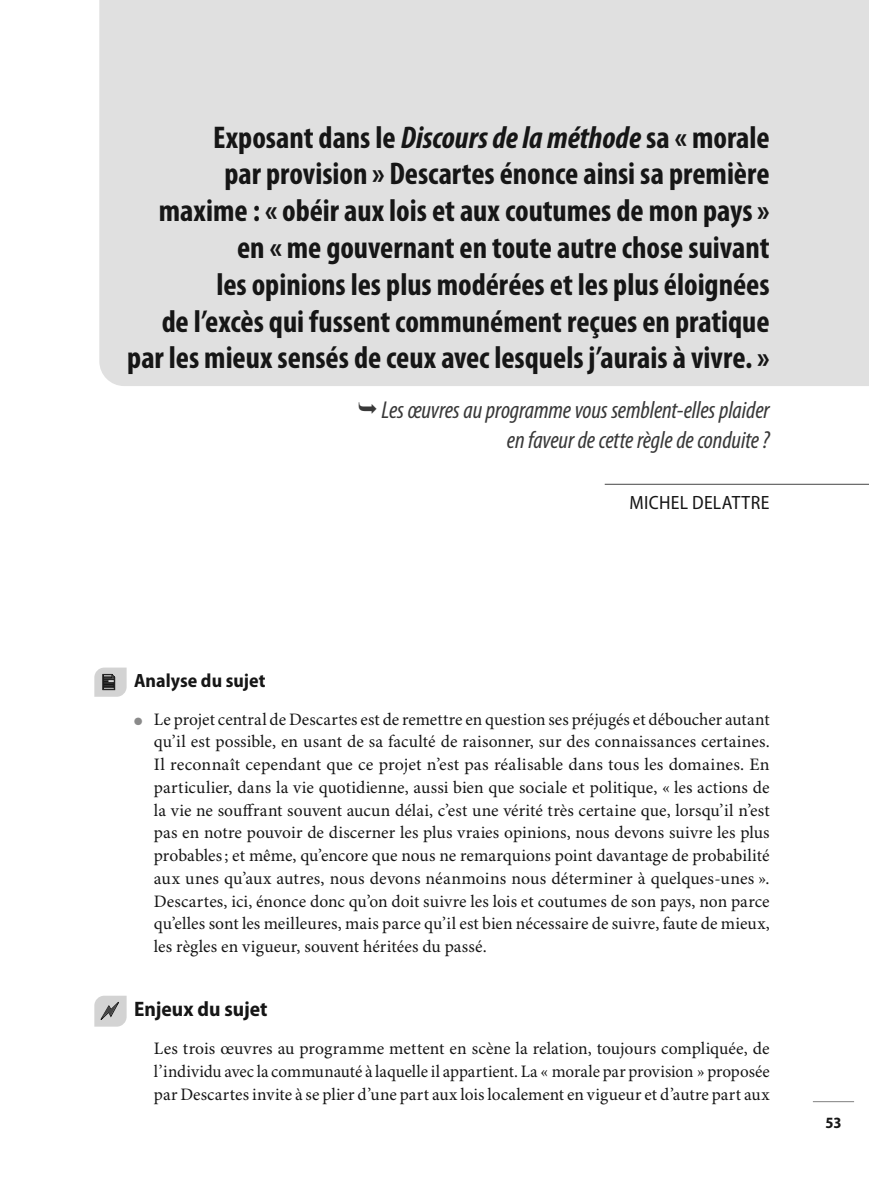
<style>
.page{position:relative;width:869px;height:1191px;background:#fff}
.page>*{position:absolute;margin:0;border:0;box-sizing:border-box;transform-origin:0 0}
.t1{font:700 condensed 31.5px/36.8px "Myriad Pro";color:#161616;text-align:right}
.t2{font:italic condensed 24.5px/29.8px "Myriad Pro";letter-spacing:-.005em;color:#393939;text-align:right}
.t3{font:700 semi-condensed 21px "Myriad Pro";color:#161616}
.t4{font:semi-condensed 19.25px "Myriad Pro";letter-spacing:.02em;color:#161616}
.t5{font:700 semi-condensed 19.25px "Myriad Pro";letter-spacing:.005em;color:#161616}
.t6{font:17.5px/22.8px "Minion Pro";letter-spacing:.005em;color:#161616}
.t7{font:700 semi-condensed 15.75px "Myriad Pro";color:#161616}
.s1{font-style:italic}
.s2{color:#8a8a8a}
</style>
<div class="page">
<hr style="left:812px;top:1101px;width:41px;height:1px;background:#808080">
<div style="left:99px;top:0;width:769px;height:386px;background:#e0e0e0"></div>
<hr style="left:604px;top:484px;width:264px;height:1px;background:#444">
<svg style="left:94px;top:667px;width:32px;height:30px"></svg>
<svg style="left:94px;top:995px;width:32px;height:31px"></svg>
<p class="t1" style="left:127px;top:118px;width:643px">Exposant dans le <span class="s1">Discours de la méthode</span> sa « morale<br>par provision » Descartes énonce ainsi sa première<br>maxime : « obéir aux lois et aux coutumes de mon pays » en « me gouvernant en toute autre chose suivant<br>les opinions les plus modérées et les plus éloignées<br>de l’excès qui fussent communément reçues en pratique par les mieux sensés de ceux avec lesquels j’aurais à vivre. »</p>
<h2 class="t2" style="left:381px;top:394px;width:389px">Les œuvres au programme vous semblent-elles plaider en faveur de cette règle de conduite?</h2>
<p class="t4" style="left:629px;top:492px;width:141px">MICHEL DELATTRE</p>
<p class="t5" style="left:134px;top:670px;width:133px">Analyse du sujet</p>
<p class="t6" style="left:154px;top:708px;width:617px;text-indent:-20px"><span class="s2">●</span> Le projet central de Descartes est de remettre en question ses préjugés et déboucher autant qu’il est possible, en usant de sa faculté de raisonner, sur des connaissances certaines.<br>Il reconnaît cependant que ce projet n’est pas réalisable dans tous les domaines. En particulier, dans la vie quotidienne, aussi bien que sociale et politique, « les actions de la vie ne souffrant souvent aucun délai, c’est une vérité très certaine que, lorsqu’il n’est pas en notre pouvoir de discerner les plus vraies opinions, nous devons suivre les plus probables; et même, qu’encore que nous ne remarquions point davantage de probabilité aux unes qu’aux autres, nous devons néanmoins nous déterminer à quelques-unes ».<br>Descartes, ici, énonce donc qu’on doit suivre les lois et coutumes de son pays, non parce qu’elles sont les meilleures, mais parce qu’il est bien nécessaire de suivre, faute de mieux, les règles en vigueur, souvent héritées du passé.</p>
<p class="t3" style="left:134px;top:997px;width:135px">Enjeux du sujet</p>
<p class="t6" style="left:154px;top:1037px;width:617px;text-align:justify">Les trois œuvres au programme mettent en scène la relation, toujours compliquée, de l’individu avec la communauté à laquelle il appartient. La « morale par provision » proposée par Descartes invite à se plier d’une part aux lois localement en vigueur et d’autre part aux</p>
<p class="t7" style="left:825px;top:1114px;width:18px">53</p>
</div>
